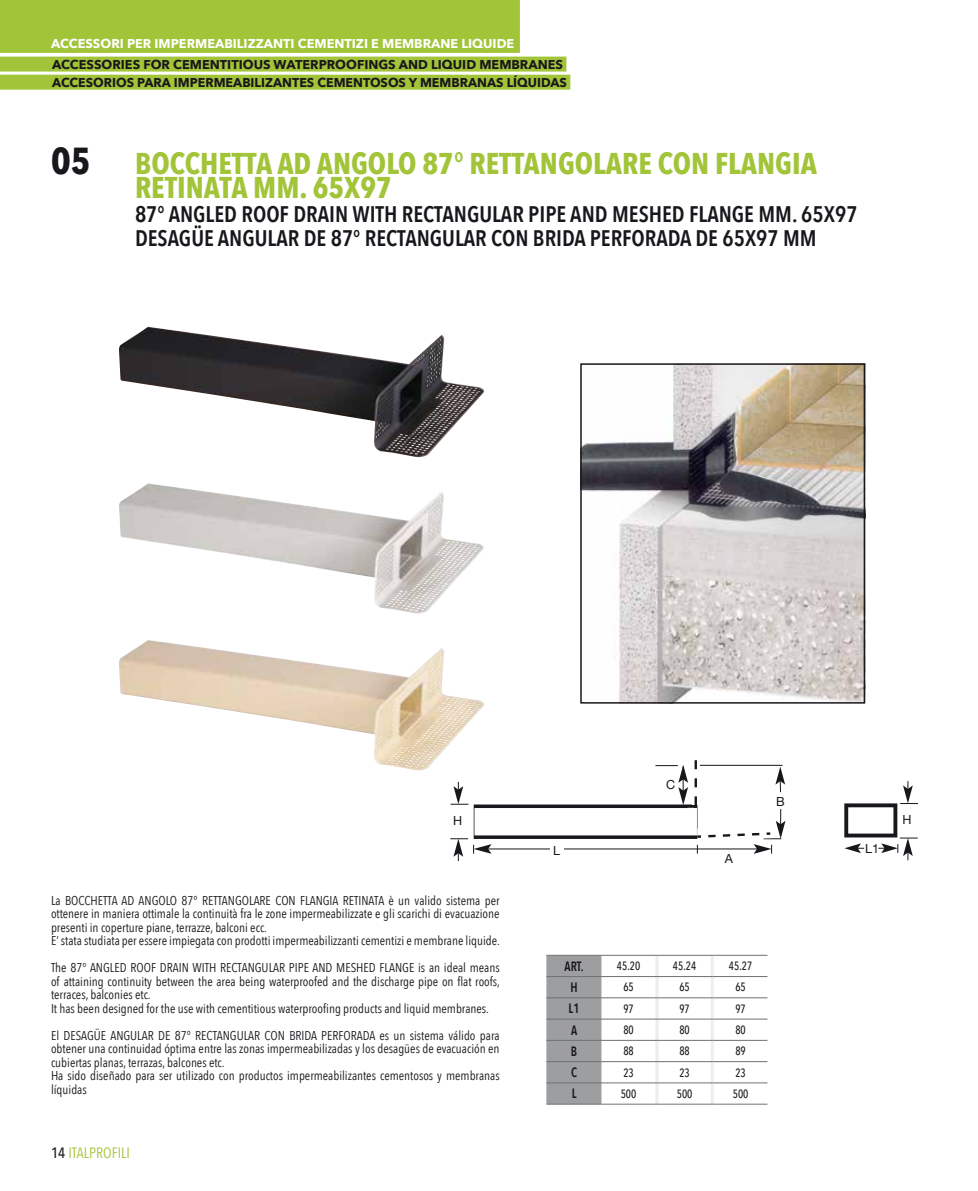
<style>
.page{position:relative;width:978px;height:1191px;background:#fff}
.page>*{position:absolute;margin:0;border:0;box-sizing:border-box;transform-origin:0 0}
.t1{font:700 30px/24px "Avenir Next Condensed";color:#a1c438}
.t2{font:600 22.5px/24px "Avenir Next Condensed";color:#1a171c}
.t3{font:15px "Avenir Next Condensed";color:#a1c438}
.t4{font:600 13.5px "Avenir Next Condensed";color:#1a171c;scale:.9 1}
.t5{font:12.75px/13.5px "Avenir Next Condensed";color:#1a171c}
.t6{font:700 12.75px/18px "Avenir Next";color:#1a171c}
.t7{font:700 12.75px "Avenir Next";color:#fff}
.t8{font:12.6px "Helvetica Neue";color:#1a171c}
.t9{font:500 12px "Avenir Next Condensed";color:#1a171c;scale:.9 1}
.s1{font-size:37.5px;color:#1a171c}
.s2{font-weight:500;color:#1a171c}
</style>
<div class="page">
<div style="left:0;top:0;width:520px;height:53px;background:#a1c438"></div>
<div style="left:0;top:57px;width:566px;height:15px;background:#a1c438"></div>
<div style="left:0;top:75px;width:570px;height:15px;background:#a1c438"></div>
<img style="left:583px;top:366px;width:279px;height:334px">
<div style="left:580px;top:363px;width:285px;height:340px;border:2px solid #1a171c"></div>
<img style="left:119px;top:327px;width:365px;height:130px">
<img style="left:119px;top:483px;width:365px;height:131px">
<img style="left:119px;top:640px;width:365px;height:130px">
<svg style="left:546px;top:956px;width:221px;height:147px"></svg>
<hr style="left:655px;top:955px;width:3px;height:21px;background:#eceded">
<hr style="left:711px;top:955px;width:3px;height:21px;background:#eceded">
<hr style="left:655px;top:977px;width:3px;height:20px;background:#eceded">
<hr style="left:711px;top:977px;width:3px;height:20px;background:#eceded">
<hr style="left:655px;top:998px;width:3px;height:20px;background:#eceded">
<hr style="left:711px;top:998px;width:3px;height:20px;background:#eceded">
<hr style="left:655px;top:1019px;width:3px;height:21px;background:#eceded">
<hr style="left:711px;top:1019px;width:3px;height:21px;background:#eceded">
<hr style="left:655px;top:1040px;width:3px;height:21px;background:#eceded">
<hr style="left:711px;top:1040px;width:3px;height:21px;background:#eceded">
<hr style="left:655px;top:1062px;width:3px;height:20px;background:#eceded">
<hr style="left:711px;top:1062px;width:3px;height:20px;background:#eceded">
<hr style="left:655px;top:1083px;width:3px;height:20px;background:#eceded">
<hr style="left:711px;top:1083px;width:3px;height:20px;background:#eceded">
<hr style="left:546px;top:955px;width:56px;height:1px;background:#707172">
<hr style="left:602px;top:955px;width:55px;height:1px;background:#707172">
<hr style="left:657px;top:955px;width:55px;height:1px;background:#707172">
<hr style="left:712px;top:955px;width:55px;height:1px;background:#707172">
<hr style="left:546px;top:976px;width:56px;height:1px;background:#707172">
<hr style="left:602px;top:976px;width:55px;height:1px;background:#707172">
<hr style="left:657px;top:976px;width:55px;height:1px;background:#707172">
<hr style="left:712px;top:976px;width:55px;height:1px;background:#707172">
<hr style="left:546px;top:997px;width:56px;height:1px;background:#707172">
<hr style="left:602px;top:997px;width:55px;height:1px;background:#707172">
<hr style="left:657px;top:997px;width:55px;height:1px;background:#707172">
<hr style="left:712px;top:997px;width:55px;height:1px;background:#707172">
<hr style="left:546px;top:1018px;width:56px;height:1px;background:#707172">
<hr style="left:602px;top:1018px;width:55px;height:1px;background:#707172">
<hr style="left:657px;top:1018px;width:55px;height:1px;background:#707172">
<hr style="left:712px;top:1018px;width:55px;height:1px;background:#707172">
<hr style="left:546px;top:1040px;width:56px;height:1px;background:#707172">
<hr style="left:602px;top:1040px;width:55px;height:1px;background:#707172">
<hr style="left:657px;top:1040px;width:55px;height:1px;background:#707172">
<hr style="left:712px;top:1040px;width:55px;height:1px;background:#707172">
<hr style="left:546px;top:1061px;width:56px;height:1px;background:#707172">
<hr style="left:602px;top:1061px;width:55px;height:1px;background:#707172">
<hr style="left:657px;top:1061px;width:55px;height:1px;background:#707172">
<hr style="left:712px;top:1061px;width:55px;height:1px;background:#707172">
<hr style="left:546px;top:1082px;width:56px;height:1px;background:#707172">
<hr style="left:602px;top:1082px;width:55px;height:1px;background:#707172">
<hr style="left:657px;top:1082px;width:55px;height:1px;background:#707172">
<hr style="left:712px;top:1082px;width:55px;height:1px;background:#707172">
<hr style="left:546px;top:1103px;width:56px;height:1px;background:#707172">
<hr style="left:602px;top:1103px;width:55px;height:1px;background:#707172">
<hr style="left:657px;top:1103px;width:55px;height:1px;background:#707172">
<hr style="left:712px;top:1103px;width:55px;height:1px;background:#707172">
<svg style="left:450px;top:838px;width:42px;height:23px"></svg>
<svg style="left:451px;top:782px;width:14px;height:23px"></svg>
<img style="left:465px;top:755px;width:230px;height:94px">
<svg style="left:655px;top:765px;width:33px;height:40px"></svg>
<svg style="left:844px;top:781px;width:74px;height:79px"></svg>
<svg style="left:692px;top:765px;width:3px;height:40px"></svg>
<svg style="left:695px;top:760px;width:90px;height:94px"></svg>
<p class="t7" style="left:51px;top:33px;width:465px">ACCESSORI PER IMPERMEABILIZZANTI CEMENTIZI E MEMBRANE LIQUIDE</p>
<p class="t6" style="left:52px;top:55px;width:516px">ACCESSORIES FOR CEMENTITIOUS WATERPROOFINGS AND LIQUID MEMBRANES<br>ACCESORIOS PARA IMPERMEABILIZANTES CEMENTOSOS Y MEMBRANAS LÍQUIDAS</p>
<h1 class="t1" style="left:135px;top:151px;width:683px;text-indent:-84px"><span class="s1">05</span> BOCCHETTA AD ANGOLO 87° RETTANGOLARE CON FLANGIA<br>RETINATA MM. 65X97</h1>
<h2 class="t2" style="left:135px;top:201px;width:724px">87° ANGLED ROOF DRAIN WITH RECTANGULAR PIPE AND MESHED FLANGE MM. 65X97<br>DESAGÜE ANGULAR DE 87° RECTANGULAR CON BRIDA PERFORADA DE 65X97 MM</h2>
<p class="t8" style="left:453px;top:812px;width:11px">H</p>
<p class="t5" style="left:51px;top:893px;width:450px">La BOCCHETTA AD ANGOLO 87° RETTANGOLARE CON FLANGIA RETINATA è un valido sistema per ottenere in maniera ottimale la continuità fra le zone impermeabilizzate e gli scarichi di evacuazione presenti in coperture piane, terrazze, balconi ecc.<br>E’ stata studiata per essere impiegata con prodotti impermeabilizzanti cementizi e membrane liquide.</p>
<p class="t5" style="left:51px;top:960px;width:450px">The 87° ANGLED ROOF DRAIN WITH RECTANGULAR PIPE AND MESHED FLANGE is an ideal means of attaining continuity between the area being waterproofed and the discharge pipe on flat roofs, terraces, balconies etc.<br>It has been designed for the use with cementitious waterproofing products and liquid membranes.</p>
<p class="t5" style="left:51px;top:1028px;width:450px">El DESAGÜE ANGULAR DE 87° RECTANGULAR CON BRIDA PERFORADA es un sistema válido para obtener una continuidad óptima entre las zonas impermeabilizadas y los desagües de evacuación en cubiertas planas, terrazas, balcones etc.<br>Ha sido diseñado para ser utilizado con productos impermeabilizantes cementosos y membranas líquidas</p>
<p class="t3" style="left:51px;top:1140px;width:80px"><span class="s2">14</span> ITALPROFILI</p>
<p class="t8" style="left:553px;top:842px;width:8px">L</p>
<p class="t8" style="left:666px;top:777px;width:11px">C</p>
<p class="t8" style="left:725px;top:850px;width:10px">A</p>
<p class="t8" style="left:776px;top:794px;width:10px">B</p>
<p class="t4" style="left:565px;top:954px;width:23px">ART.</p>
<p class="t9" style="left:617px;top:958px;width:27px">45.20</p>
<p class="t9" style="left:673px;top:958px;width:27px">45.24</p>
<p class="t9" style="left:729px;top:958px;width:27px">45.27</p>
<p class="t4" style="left:570px;top:975px;width:10px">H</p>
<p class="t9" style="left:623px;top:980px;width:13px">65</p>
<p class="t9" style="left:679px;top:980px;width:13px">65</p>
<p class="t9" style="left:735px;top:980px;width:13px">65</p>
<p class="t4" style="left:569px;top:996px;width:14px">L1</p>
<p class="t9" style="left:623px;top:1001px;width:13px">97</p>
<p class="t9" style="left:679px;top:1001px;width:13px">97</p>
<p class="t9" style="left:735px;top:1001px;width:13px">97</p>
<p class="t4" style="left:571px;top:1018px;width:8px">A</p>
<p class="t9" style="left:623px;top:1022px;width:13px">80</p>
<p class="t9" style="left:679px;top:1022px;width:13px">80</p>
<p class="t9" style="left:735px;top:1022px;width:13px">80</p>
<p class="t4" style="left:571px;top:1039px;width:9px">B</p>
<p class="t9" style="left:623px;top:1043px;width:13px">88</p>
<p class="t9" style="left:679px;top:1043px;width:13px">88</p>
<p class="t9" style="left:735px;top:1043px;width:13px">89</p>
<p class="t4" style="left:571px;top:1060px;width:8px">C</p>
<p class="t9" style="left:623px;top:1065px;width:13px">23</p>
<p class="t9" style="left:679px;top:1065px;width:13px">23</p>
<p class="t9" style="left:735px;top:1065px;width:13px">23</p>
<p class="t4" style="left:572px;top:1082px;width:7px">L</p>
<p class="t9" style="left:621px;top:1086px;width:19px">500</p>
<p class="t9" style="left:677px;top:1086px;width:19px">500</p>
<p class="t9" style="left:733px;top:1086px;width:19px">500</p>
<p class="t8" style="left:865px;top:840px;width:15px">L1</p>
<p class="t8" style="left:903px;top:812px;width:11px">H</p>
</div>
